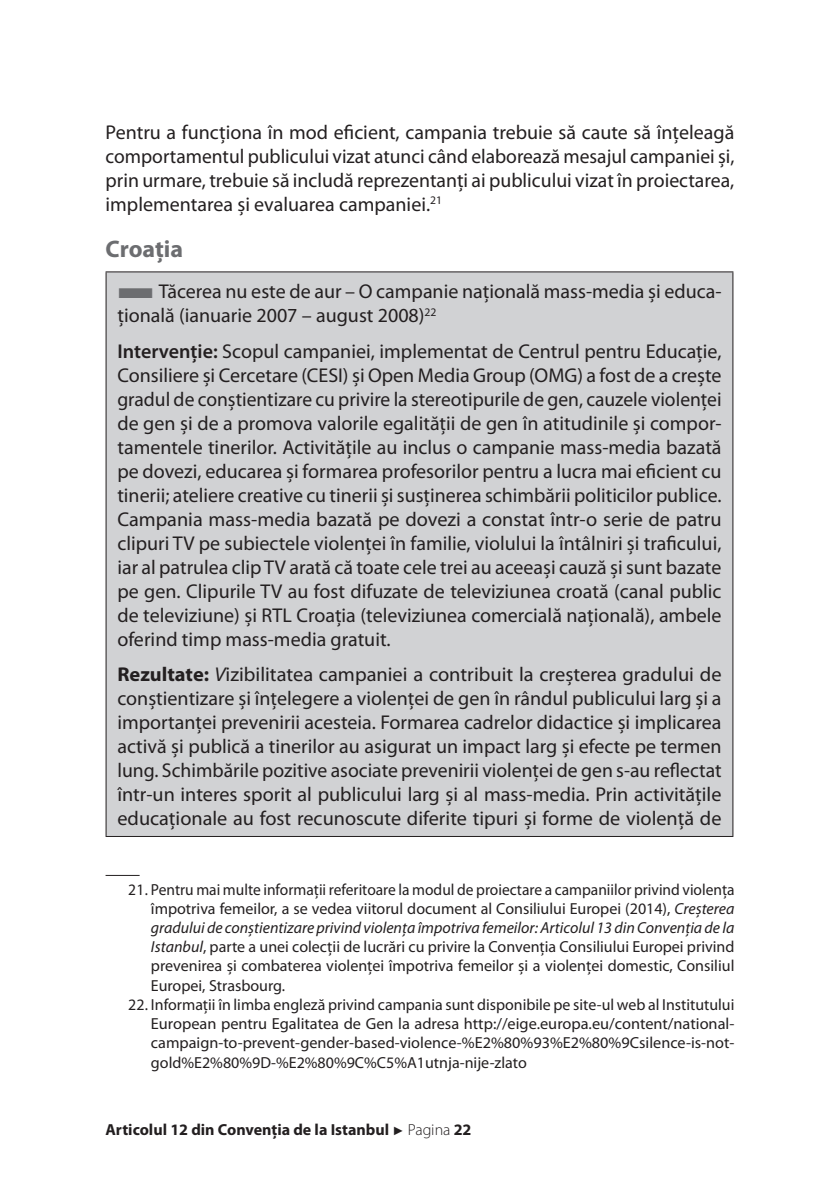
<style>
.page{position:relative;width:840px;height:1191px;background:#fff}
.page>*{position:absolute;margin:0;border:0;box-sizing:border-box;transform-origin:0 0}
.t1{font:700 24px "Myriad Pro";color:#6c6d70}
.t2{font:20px/24px "Myriad Pro";color:#231f20;text-align:justify}
.t3{font:16px/19.2px "Myriad Pro";color:#231f20;text-align:justify}
.t4{font:700 16px "Myriad Pro";color:#231f20}
.s1{color:#6c6d70}
.s2{font-weight:600}
.s3{font-weight:700}
.s4{font-style:italic}
.s5{font-family:"Arial";font-weight:400;font-size:12px}
.s6{font-weight:300}
</style>
<div class="page">
<div style="left:106px;top:272px;width:626px;height:564px;background:#d1d2d4"></div>
<hr style="left:105px;top:271px;width:628px;height:1px;background:#231f20">
<hr style="left:105px;top:272px;width:1px;height:564px;background:#231f20">
<hr style="left:732px;top:272px;width:1px;height:564px;background:#231f20">
<hr style="left:105px;top:836px;width:628px;height:1px;background:#231f20">
<hr style="left:105px;top:875px;width:34px;height:1px;background:#231f20">
<p class="t2" style="left:105px;top:119px;width:630px">Pentru a funcționa în mod eficient, campania trebuie să caute să înțeleagă comportamentul publicului vizat atunci când elaborează mesajul campaniei și, prin urmare, trebuie să includă reprezentanți ai publicului vizat în proiectarea, implementarea și evaluarea campaniei.<sup>21</sup></p>
<p class="t1" style="left:105px;top:233px;width:79px">Croația</p>
<p class="t2" style="left:117px;top:279px;width:605px"><span class="s1">■</span>Tăcerea nu este de aur – O campanie națională mass-media și educa&shy;țională (ianuarie 2007 – august 2008)<sup>22</sup></p>
<p class="t2" style="left:117px;top:338px;width:605px"><span class="s2">Intervenție:</span> Scopul campaniei, implementat de Centrul pentru Educație, Consiliere și Cercetare (CESI) și Open Media Group (OMG) a fost de a crește gradul de conștientizare cu privire la stereotipurile de gen, cauzele violenței de gen și de a promova valorile egalității de gen în atitudinile și compor&shy;tamentele tinerilor. Activitățile au inclus o campanie mass-media bazată pe dovezi, educarea și formarea profesorilor pentru a lucra mai eficient cu tinerii; ateliere creative cu tinerii și susținerea schimbării politicilor publice.<br>Campania mass-media bazată pe dovezi a constat într-o serie de patru clipuri TV pe subiectele violenței în familie, violului la întâlniri și traficului, iar al patrulea clip TV arată că toate cele trei au aceeași cauză și sunt bazate pe gen. Clipurile TV au fost difuzate de televiziunea croată (canal public de televiziune) și RTL Croația (televiziunea comercială națională), ambele oferind timp mass-media gratuit.</p>
<p class="t2" style="left:117px;top:662px;width:605px"><span class="s3">Rezultate:</span> <span class="s4">V</span>izibilitatea campaniei a contribuit la creșterea gradului de conștientizare și înțelegere a violenței de gen în rândul publicului larg și a importanței prevenirii acesteia. Formarea cadrelor didactice și implicarea activă și publică a tinerilor au asigurat un impact larg și efecte pe termen lung. Schimbările pozitive asociate prevenirii violenței de gen s-au reflectat într-un interes sporit al publicului larg și al mass-media. Prin activitățile educaționale au fost recunoscute diferite tipuri și forme de violență de</p>
<p class="t3" style="left:151px;top:879px;width:585px;text-indent:-23px">21. Pentru mai multe informații referitoare la modul de proiectare a campaniilor privind violența împotriva femeilor, a se vedea viitorul document al Consiliului Europei (2014), <span class="s4">Creșterea gradului de conștientizare privind violența împotriva femeilor: Articolul 13 din Convenția de la Istanbul</span>, parte a unei colecții de lucrări cu privire la Convenția Consiliului Europei privind prevenirea și combaterea violenței împotriva femeilor și a violenței domestic, Consiliul Europei, Strasbourg.</p>
<p class="t3" style="left:151px;top:994px;width:584px;text-indent:-23px">22. Informații în limba engleză privind campania sunt disponibile pe site-ul web al Institutului European pentru Egalitatea de Gen la adresa http://eige.europa.eu/content/national&shy;campaign-to-prevent-gender-based-violence-%E2%80%93%E2%80%9Csilence-is-not&shy;gold%E2%80%9D-%E2%80%9C%C5%A1utnja-nije-zlato</p>
<p class="t4" style="left:105px;top:1119px;width:367px">Articolul 12 din Convenția de la Istanbul <span class="s5">►</span> <span class="s6">Pagina</span> 22</p>
</div>
